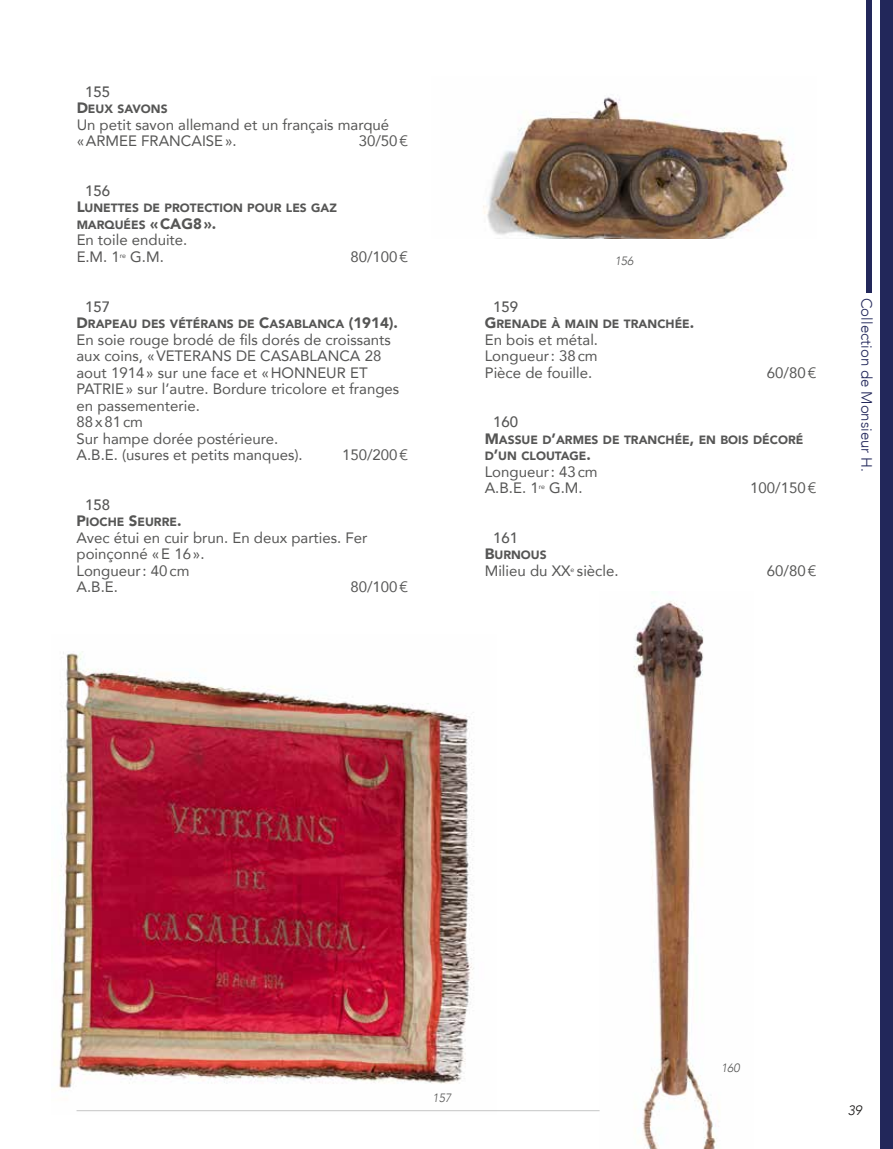
<style>
.page{position:relative;width:893px;height:1149px;background:#fff}
.page>*{position:absolute;margin:0;border:0;box-sizing:border-box;transform-origin:0 0}
.Fiches_Objets_Gras_S{font:15px/16.5px "Avenir";color:#565655}
.t1{font:300 15px "Avenir";color:#22275a}
.Fiches_Objets_Gras_S-2{font:500 15px "Avenir";color:#565655}
.t2{font:15px "Avenir Black SC800";color:#565655}
.t3{font:italic 300 13.5px "Avenir";color:#181716}
.Fiches_Objets_Gras_S-3{font:12px/16.5px "Avenir Black SC800";color:#565655}
.Légendes__tableaux{font:italic 300 12px "Avenir";color:#565655}
.Légendes_Centrée__ob{font:italic 300 12px "Avenir";color:#565655}
.s1{font-size:15px}
.s2{color:#575555}
</style>
<div class="page">
<img style="left:483px;top:97px;width:310px;height:141px">
<img style="left:634px;top:591px;width:83px;height:557px">
<img style="left:55px;top:651px;width:442px;height:461px">
<hr style="left:77px;top:1109px;width:523px;height:1px;background:#c5c6c6">
<div style="left:880px;top:0;width:13px;height:1148px;background:#22275a"></div>
<div style="left:866px;top:0;width:6px;height:292px;background:#22275a"></div>
<p class="Fiches_Objets_Gras_S-2" style="left:85px;top:79px;width:27px">155</p>
<p class="Fiches_Objets_Gras_S-3" style="left:77px;top:101px;width:93px"><span class="s1">D</span>EUX SAVONS</p>
<p class="Fiches_Objets_Gras_S" style="left:77px;top:116px;width:314px">Un petit savon allemand et un français marqué «ARMEE FRANCAISE».</p>
<p class="Fiches_Objets_Gras_S" style="left:359px;top:132px;width:51px">30/50€</p>
<p class="Fiches_Objets_Gras_S-2" style="left:85px;top:178px;width:27px">156</p>
<p class="Fiches_Objets_Gras_S-3" style="left:77px;top:200px;width:262px"><span class="s1">L</span>UNETTES DE PROTECTION POUR LES GAZ<br>MARQUÉES <span class="s1">« CAG</span></p>
<p class="t2" style="left:193px;top:211px;width:25px">8».</p>
<p class="Fiches_Objets_Gras_S" style="left:77px;top:231px;width:112px">En toile enduite.<br><span class="s2">E.M.</span> 1<sup>re</sup> G.M.</p>
<p class="Fiches_Objets_Gras_S" style="left:350px;top:248px;width:59px">80/100€</p>
<p class="Fiches_Objets_Gras_S-2" style="left:85px;top:293px;width:27px">157</p>
<p class="Fiches_Objets_Gras_S-3" style="left:77px;top:315px;width:323px"><span class="s1">D</span>RAPEAU DES VÉTÉRANS DE <span class="s1">C</span>ASABLANCA <span class="s1">(1914).</span></p>
<p class="Fiches_Objets_Gras_S" style="left:77px;top:330px;width:324px">En soie rouge brodé de fils dorés de croissants aux coins, «VETERANS DE CASABLANCA 28 aout 1914» sur une face et «HONNEUR ET<br>PATRIE» sur l’autre. Bordure tricolore et franges en passementerie.<br>88x81cm<br>Sur hampe dorée postérieure.<br>A.B.E. (usures et petits manques).</p>
<p class="Fiches_Objets_Gras_S" style="left:342px;top:446px;width:68px">150/200€</p>
<p class="Fiches_Objets_Gras_S-2" style="left:85px;top:491px;width:27px">158</p>
<p class="Fiches_Objets_Gras_S-3" style="left:77px;top:513px;width:106px"><span class="s1">P</span>IOCHE <span class="s1">S</span>EURRE<span class="s1">.</span></p>
<p class="Fiches_Objets_Gras_S" style="left:77px;top:528px;width:292px">Avec étui en cuir brun. En deux parties. Fer poinçonné «E 16».<br>Longueur: 40cm<br>A.B.E.</p>
<p class="Fiches_Objets_Gras_S" style="left:350px;top:578px;width:59px">80/100€</p>
<p class="Légendes_Centrée__ob" style="left:615px;top:253px;width:20px">156</p>
<p class="Fiches_Objets_Gras_S-2" style="left:493px;top:293px;width:27px">159</p>
<p class="Fiches_Objets_Gras_S-3" style="left:485px;top:315px;width:211px"><span class="s1">G</span>RENADE À MAIN DE TRANCHÉE<span class="s1">.</span></p>
<p class="Fiches_Objets_Gras_S" style="left:485px;top:330px;width:115px;text-align:justify">En bois et métal.<br>Longueur: 38cm Pièce de fouille.</p>
<p class="Fiches_Objets_Gras_S" style="left:767px;top:363px;width:51px">60/80€</p>
<p class="Fiches_Objets_Gras_S-2" style="left:493px;top:409px;width:27px">160</p>
<p class="Fiches_Objets_Gras_S-3" style="left:485px;top:431px;width:318px"><span class="s1">M</span>ASSUE D<span class="s1">’</span>ARMES DE TRANCHÉE<span class="s1">,</span> EN BOIS DÉCORÉ<br>D<span class="s1">’</span>UN CLOUTAGE<span class="s1">.</span></p>
<p class="Fiches_Objets_Gras_S" style="left:485px;top:462px;width:114px">Longueur: 43cm<br>A.B.E. 1<sup>re</sup> G.M.</p>
<p class="Fiches_Objets_Gras_S" style="left:750px;top:479px;width:68px">100/150€</p>
<p class="Fiches_Objets_Gras_S-2" style="left:493px;top:524px;width:27px">161</p>
<p class="Fiches_Objets_Gras_S-3" style="left:485px;top:546px;width:63px"><span class="s1">B</span>URNOUS</p>
<p class="Fiches_Objets_Gras_S" style="left:485px;top:561px;width:135px">Milieu du XX<sup>e</sup> siècle.</p>
<p class="Fiches_Objets_Gras_S" style="left:767px;top:561px;width:51px">60/80€</p>
<p class="t1" style="left:875px;top:298px;width:176px;rotate:90deg">Collection de Monsieur H.</p>
<p class="Légendes__tableaux" style="left:433px;top:1090px;width:20px">157</p>
<p class="Légendes__tableaux" style="left:721px;top:1060px;width:20px">160</p>
<p class="t3" style="left:848px;top:1102px;width:16px">39</p>
</div>
